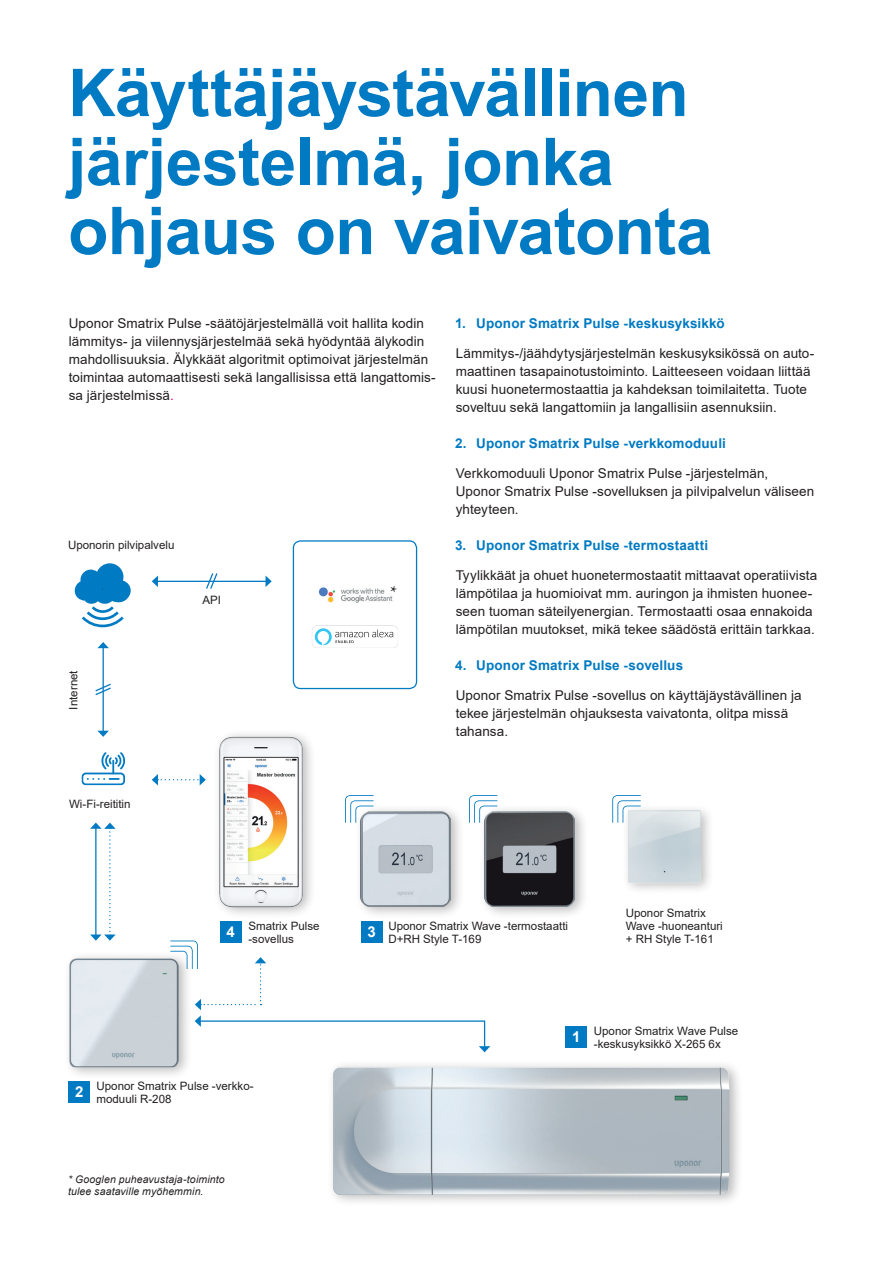
<style>
.page{position:relative;width:893px;height:1263px;background:#fff}
.page>*{position:absolute;margin:0;border:0;box-sizing:border-box;transform-origin:0 0}
.t1{font:700 66px/69px "Arial";letter-spacing:-.01em;color:#007ac2}
.t2{font:18px "Minion Pro";color:#231f20}
.t3{font:700 15px "Arial";color:#fff}
.Musta_leipäteksti_FI{font:13.5px/18px "Arial";letter-spacing:.005em;color:#231f20}
.t4{font:700 13.5px "Arial";letter-spacing:.015em;color:#007ac2}
.t5{font:11.55px/12.8px "Arial";color:#231f20}
.Kuvatekstit_FI{font:italic 10.5px/12px "Arial";letter-spacing:.015em;color:#231f20}
.s1{color:#ed028c}
</style>
<div class="page">
<svg style="left:612px;top:795px;width:29px;height:28px"></svg>
<svg style="left:345px;top:795px;width:28px;height:28px"></svg>
<svg style="left:81px;top:752px;width:44px;height:33px"></svg>
<svg style="left:75px;top:563px;width:56px;height:64px"></svg>
<hr style="left:103px;top:647px;width:1px;height:84px;background:#007ac2">
<svg style="left:97px;top:642px;width:12px;height:6px"></svg>
<svg style="left:98px;top:731px;width:11px;height:6px"></svg>
<svg style="left:90px;top:822px;width:26px;height:119px"></svg>
<svg style="left:152px;top:774px;width:54px;height:11px"></svg>
<hr style="left:157px;top:581px;width:109px;height:1px;background:#007ac2">
<svg style="left:152px;top:576px;width:6px;height:11px"></svg>
<svg style="left:266px;top:576px;width:6px;height:11px"></svg>
<svg style="left:170px;top:940px;width:320px;height:112px"></svg>
<svg style="left:95px;top:682px;width:16px;height:14px"></svg>
<svg style="left:469px;top:795px;width:28px;height:28px"></svg>
<svg style="left:205px;top:573px;width:14px;height:16px"></svg>
<div style="left:327px;top:1059px;width:416px;height:148px;background:#231f20;opacity:.3"></div>
<img style="left:333px;top:1067px;width:396px;height:128px">
<div style="left:63px;top:950px;width:130px;height:129px;background:#231f20;opacity:.3"></div>
<img style="left:70px;top:958px;width:109px;height:109px">
<div style="left:566px;top:1027px;width:21px;height:21px;background:#007ac2"></div>
<div style="left:69px;top:1081px;width:21px;height:22px;background:#007ac2"></div>
<div style="left:361px;top:921px;width:21px;height:22px;background:#007ac2"></div>
<div style="left:220px;top:921px;width:21px;height:22px;background:#007ac2"></div>
<div style="left:214px;top:729px;width:102px;height:190px;background:#231f20;opacity:.3"></div>
<img style="left:219px;top:736px;width:84px;height:172px">
<div style="left:355px;top:803px;width:109px;height:116px;background:#231f20;opacity:.3"></div>
<img style="left:361px;top:811px;width:90px;height:96px">
<div style="left:479px;top:803px;width:109px;height:116px;background:#231f20;opacity:.3"></div>
<img style="left:485px;top:811px;width:90px;height:96px">
<div style="left:622px;top:803px;width:92px;height:91px;background:#231f20;opacity:.3"></div>
<img style="left:627px;top:810px;width:74px;height:73px">
<div style="left:293px;top:540px;width:124px;height:149px;border:1px solid #007ac2;border-radius:7px"></div>
<img style="left:318px;top:587px;width:75px;height:16px">
<svg style="left:312px;top:626px;width:86px;height:22px"></svg>
<p class="t1" style="left:68px;top:59px;width:646px">Käyttäjäystävällinen järjestelmä, jonka ohjaus on vaivatonta</p>
<p class="Musta_leipäteksti_FI" style="left:69px;top:314px;width:368px">Uponor Smatrix Pulse -säätöjärjestelmällä voit hallita kodin lämmitys- ja viilennysjärjestelmää sekä hyödyntää älykodin mahdollisuuksia. Älykkäät algoritmit optimoivat järjestelmän toimintaa automaattisesti sekä langallisissa että langattomis&shy;sa järjestelmissä<span class="s1">.</span></p>
<p class="t4" style="left:455px;top:313px;width:271px">1. Uponor Smatrix Pulse -keskusyksikkö</p>
<p class="Musta_leipäteksti_FI" style="left:456px;top:344px;width:360px">Lämmitys-/jäähdytysjärjestelmän keskusyksikössä on auto&shy;maattinen tasapainotustoiminto. Laitteeseen voidaan liittää kuusi huonetermostaattia ja kahdeksan toimilaitetta. Tuote soveltuu sekä langattomiin ja langallisiin asennuksiin.</p>
<p class="t4" style="left:455px;top:433px;width:272px">2. Uponor Smatrix Pulse -verkkomoduuli</p>
<p class="Musta_leipäteksti_FI" style="left:456px;top:464px;width:360px">Verkkomoduuli Uponor Smatrix Pulse -järjestelmän,<br>Uponor Smatrix Pulse -sovelluksen ja pilvipalvelun väliseen yhteyteen.</p>
<p class="t4" style="left:455px;top:535px;width:255px">3. Uponor Smatrix Pulse -termostaatti</p>
<p class="Musta_leipäteksti_FI" style="left:456px;top:566px;width:363px">Tyylikkäät ja ohuet huonetermostaatit mittaavat operatiivista lämpötilaa ja huomioivat mm. auringon ja ihmisten huonee&shy;seen tuoman säteilyenergian. Termostaatti osaa ennakoida lämpötilan muutokset, mikä tekee säädöstä erittäin tarkkaa.</p>
<p class="t4" style="left:455px;top:655px;width:230px">4. Uponor Smatrix Pulse -sovellus</p>
<p class="Musta_leipäteksti_FI" style="left:456px;top:686px;width:348px">Uponor Smatrix Pulse -sovellus on käyttäjäystävällinen ja tekee järjestelmän ohjauksesta vaivatonta, olitpa missä tahansa.</p>
<p class="t5" style="left:68px;top:538px;width:108px">Uponorin pilvipalvelu</p>
<p class="t2" style="left:390px;top:580px;width:9px">*</p>
<p class="t5" style="left:202px;top:593px;width:20px">API</p>
<p class="t5" style="left:67px;top:709px;width:41px;rotate:-90deg">Internet</p>
<p class="t5" style="left:69px;top:798px;width:63px">Wi-Fi-reititin</p>
<p class="t5" style="left:248px;top:919px;width:73px">Smatrix Pulse -sovellus</p>
<p class="t5" style="left:388px;top:919px;width:181px">Uponor Smatrix Wave -termostaatti<br>D+RH Style T-169</p>
<p class="t3" style="left:226px;top:921px;width:10px">4</p>
<p class="t3" style="left:367px;top:921px;width:10px">3</p>
<p class="t5" style="left:626px;top:906px;width:99px">Uponor Smatrix<br>Wave -huoneanturi + RH Style T-161</p>
<p class="t3" style="left:75px;top:1081px;width:10px">2</p>
<p class="t5" style="left:97px;top:1079px;width:159px">Uponor Smatrix Pulse -verkko&shy;moduuli R-208</p>
<p class="Kuvatekstit_FI" style="left:68px;top:1173px;width:158px">* Googlen puheavustaja-toiminto tulee saataville myöhemmin.</p>
<p class="t3" style="left:572px;top:1026px;width:10px">1</p>
<p class="t5" style="left:594px;top:1024px;width:146px">Uponor Smatrix Wave Pulse -keskusyksikkö X-265 6x</p>
</div>
